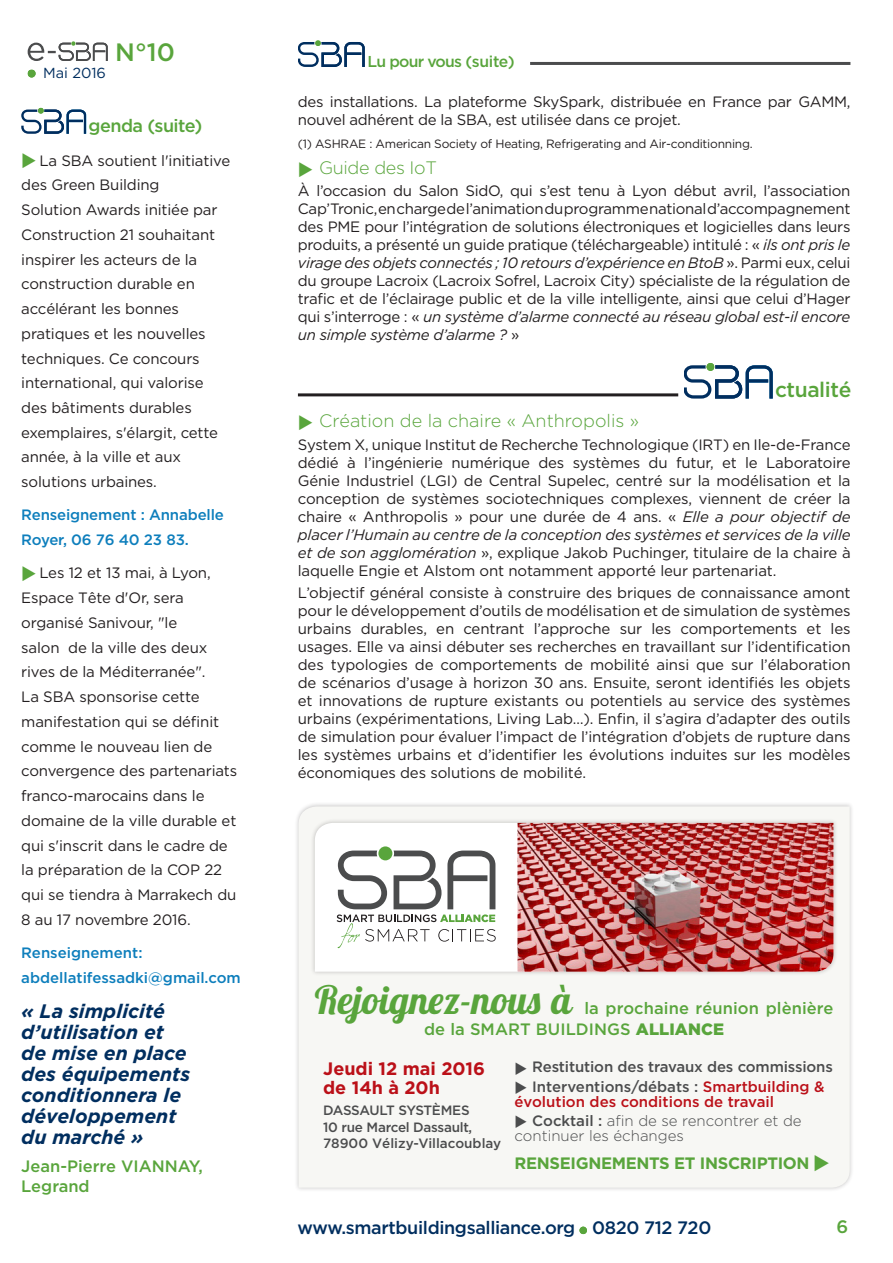
<style>
.page{position:relative;width:893px;height:1263px;background:#fff}
.page>*{position:absolute;margin:0;border:0;box-sizing:border-box;transform-origin:0 0}
.t1{font:39px "Lobster 1.4";color:#59a53c}
.t2{font:500 25.05px "Gotham HTF";color:#59a53c}
.t3{font:500 21px "Gotham HTF";letter-spacing:-.02em;color:#59a53c}
.t4{font:italic 700 19.5px/21px "Gotham HTF";color:#002e5f}
.t5{font:500 18px "Gotham HTF";letter-spacing:-.02em;color:#002e5f}
.t6{font:300 18px "Gotham HTF";color:#59a53c}
.t7{font:700 18px/19.5px "Gotham HTF";color:#bb1018}
.t8{font:500 18px "Gotham HTF";letter-spacing:-.03em;color:#59a53c}
.t9{font:300 18px "Gotham HTF";letter-spacing:-.02em;color:#59a53c}
.t10{font:500 16.5px/21px "Gotham HTF";letter-spacing:.005em;color:#59a53c}
.t11{font:700 16.5px "Gotham HTF";letter-spacing:-.02em;color:#59a53c}
.t12{font:500 15.75px "Gotham HTF";letter-spacing:-.05em;color:#59a53c}
.t13{font:15px/24.8px "Gotham HTF";letter-spacing:-.01em;color:#231f20;text-align:justify}
.t14{font:500 15px/24.8px "Gotham HTF";letter-spacing:-.01em;color:#0d7ebc}
.t15{font:500 15px/15px "Gotham HTF";color:#bb1018}
.t16{font:300 15px/15px "Gotham HTF";color:#4b4c4d}
.t17{font:500 15px "Gotham HTF";letter-spacing:-.01em;color:#4b4c4d}
.t18{font:14.55px "Gotham HTF";color:#002e5f}
.t19{font:500 13.5px/16.5px "Gotham HTF";letter-spacing:-.02em;color:#4b4c4d}
.t20{font:12px "Gotham HTF";letter-spacing:-.02em;color:#231f20}
.s1{color:#59a53c}
.s2{font-style:italic}
.s3{font-weight:900}
.s4{color:#4b4c4d}
.s5{font-weight:500}
</style>
<div class="page">
<div style="left:579px;top:1226px;width:8px;height:8px;background:#59a53c;border-radius:4px"></div>
<svg style="left:28px;top:41px;width:80px;height:20px"></svg>
<div style="left:28px;top:70px;width:8px;height:8px;background:#59a53c;border-radius:4px"></div>
<svg style="left:684px;top:365px;width:89px;height:34px"></svg>
<hr style="left:298px;top:393px;width:380px;height:3px;background:#231f20">
<div style="left:294px;top:802px;width:560px;height:390px;background:#231f20;opacity:.25"></div>
<div style="left:299px;top:806px;width:551px;height:382px;background:#f7f7f4"></div>
<div style="left:310px;top:818px;width:528px;height:158px;background:#231f20;opacity:.25"></div>
<svg style="left:315px;top:823px;width:202px;height:149px"></svg>
<img style="left:517px;top:823px;width:316px;height:149px">
<svg style="left:378px;top:846px;width:14px;height:14px"></svg>
<svg style="left:337px;top:850px;width:159px;height:98px"></svg>
<svg style="left:298px;top:40px;width:67px;height:27px"></svg>
<hr style="left:530px;top:62px;width:320px;height:3px;background:#4b4c4d">
<svg style="left:21px;top:108px;width:65px;height:26px"></svg>
<p class="t18" style="left:43px;top:64px;width:64px">Mai 2016</p>
<p class="t2" style="left:115px;top:38px;width:61px">N°10</p>
<p class="t8" style="left:89px;top:116px;width:115px">genda (suite)</p>
<p class="t13" style="left:21px;top:148px;width:210px;text-align:left"><span class="s1">◆</span> La SBA soutient l'initiative des Green Building<br>Solution Awards initiée par<br>Construction 21 souhaitant inspirer les acteurs de la construction durable en accélérant les bonnes pratiques et les nouvelles techniques. Ce concours international, qui valorise des bâtiments durables exemplaires, s'élargit, cette année, à la ville et aux solutions urbaines.</p>
<p class="t14" style="left:21px;top:502px;width:204px">Renseignement : Annabelle<br>Royer, 06 76 40 23 83.</p>
<p class="t13" style="left:21px;top:561px;width:218px;text-align:left"><span class="s1">◆</span> Les 12 et 13 mai, à Lyon,<br>Espace Tête d'Or, sera organisé Sanivour, "le<br>salon de la ville des deux rives de la Méditerranée".<br>La SBA sponsorise cette manifestation qui se définit comme le nouveau lien de convergence des partenariats franco-marocains dans le domaine de la ville durable et qui s'inscrit dans le cadre de la préparation de la COP 22 qui se tiendra à Marrakech du<br>8 au 17 novembre 2016.</p>
<p class="t14" style="left:21px;top:940px;width:221px">Renseignement: abdellatifessadki@gmail.com</p>
<p class="t4" style="left:21px;top:1000px;width:170px">« La simplicité d’utilisation et de mise en place des équipements conditionnera le développement du marché »</p>
<p class="t10" style="left:21px;top:1156px;width:183px;line-height:19.5px">Jean-Pierre VIANNAY,<br>Legrand</p>
<p class="t12" style="left:367px;top:52px;width:149px">Lu pour vous (suite)</p>
<p class="t13" style="left:298px;top:92px;width:554px;line-height:18px">des installations. La plateforme SkySpark, distribuée en France par GAMM, nouvel adhérent de la SBA, est utilisée dans ce projet.</p>
<p class="t20" style="left:298px;top:137px;width:456px">(1) ASHRAE : American Society of Heating, Refrigerating and Air-conditionning.</p>
<p class="t9" style="left:298px;top:158px;width:141px">◆ Guide des IoT</p>
<p class="t13" style="left:298px;top:182px;width:554px;line-height:18px">À l’occasion du Salon SidO, qui s’est tenu à Lyon début avril, l’association Cap’Tronic, en charge de l’animation du programme national d’accompagnement des PME pour l’intégration de solutions électroniques et logicielles dans leurs produits, a présenté un guide pratique (téléchargeable) intitulé : « <span class="s2">ils ont pris le virage des objets connectés ; 10 retours d’expérience en BtoB</span> ». Parmi eux, celui du groupe Lacroix (Lacroix Sofrel, Lacroix City) spécialiste de la régulation de trafic et de l’éclairage public et de la ville intelligente, ainsi que celui d’Hager qui s’interroge : « <span class="s2">un système d’alarme connecté au réseau global est-il encore un simple système d’alarme ?</span> »</p>
<p class="t3" style="left:775px;top:377px;width:78px">ctualité</p>
<p class="t6" style="left:298px;top:411px;width:343px">◆ Création de la chaire « Anthropolis »</p>
<p class="t13" style="left:298px;top:435px;width:554px;line-height:18px">System X, unique Institut de Recherche Technologique (IRT) en Ile-de-France dédié à l’ingénierie numérique des systèmes du futur, et le Laboratoire Génie Industriel (LGI) de Central Supelec, centré sur la modélisation et la conception de systèmes sociotechniques complexes, viennent de créer la chaire « Anthropolis » pour une durée de 4 ans. « <span class="s2">Elle a pour objectif de placer l’Humain au centre de la conception des systèmes et services de la ville et de son agglomération</span> », explique Jakob Puchinger, titulaire de la chaire à laquelle Engie et Alstom ont notamment apporté leur partenariat.</p>
<p class="t13" style="left:298px;top:583px;width:554px;line-height:18px">L’objectif général consiste à construire des briques de connaissance amont pour le développement d’outils de modélisation et de simulation de systèmes urbains durables, en centrant l’approche sur les comportements et les usages. Elle va ainsi débuter ses recherches en travaillant sur l’identification des typologies de comportements de mobilité ainsi que sur l’élaboration de scénarios d’usage à horizon 30 ans. Ensuite, seront identifiés les objets et innovations de rupture existants ou potentiels au service des systèmes urbains (expérimentations, Living Lab…). Enfin, il s’agira d’adapter des outils de simulation pour évaluer l’impact de l’intégration d’objets de rupture dans les systèmes urbains et d’identifier les évolutions induites sur les modèles économiques des solutions de mobilité.</p>
<p class="t1" style="left:315px;top:974px;width:259px">Rejoignez-nous à</p>
<p class="t10" style="left:424px;top:997px;width:411px;text-indent:160px">la prochaine réunion plènière de la SMART BUILDINGS <span class="s3">ALLIANCE</span></p>
<p class="t17" style="left:514px;top:1059px;width:320px">◆ Restitution des travaux des commissions</p>
<p class="t15" style="left:514px;top:1078px;width:311px"><span class="s4">◆ Interventions/débats :</span> Smartbuilding &amp; évolution des conditions de travail</p>
<p class="t16" style="left:514px;top:1113px;width:289px">◆ <span class="s5">Cocktail :</span> afin de se rencontrer et de continuer les échanges</p>
<p class="t11" style="left:514px;top:1153px;width:317px">RENSEIGNEMENTS ET INSCRIPTION ◆</p>
<p class="t7" style="left:323px;top:1058px;width:163px">Jeudi 12 mai 2016 de 14h à 20h</p>
<p class="t19" style="left:323px;top:1102px;width:180px">DASSAULT SYSTÈMES<br>10 rue Marcel Dassault,<br>78900 Vélizy-Villacoublay</p>
<p class="t5" style="left:298px;top:1217px;width:415px">www.smartbuildingsalliance.org 0820 712 720</p>
<p class="t8" style="left:836px;top:1216px;width:13px">6</p>
</div>
